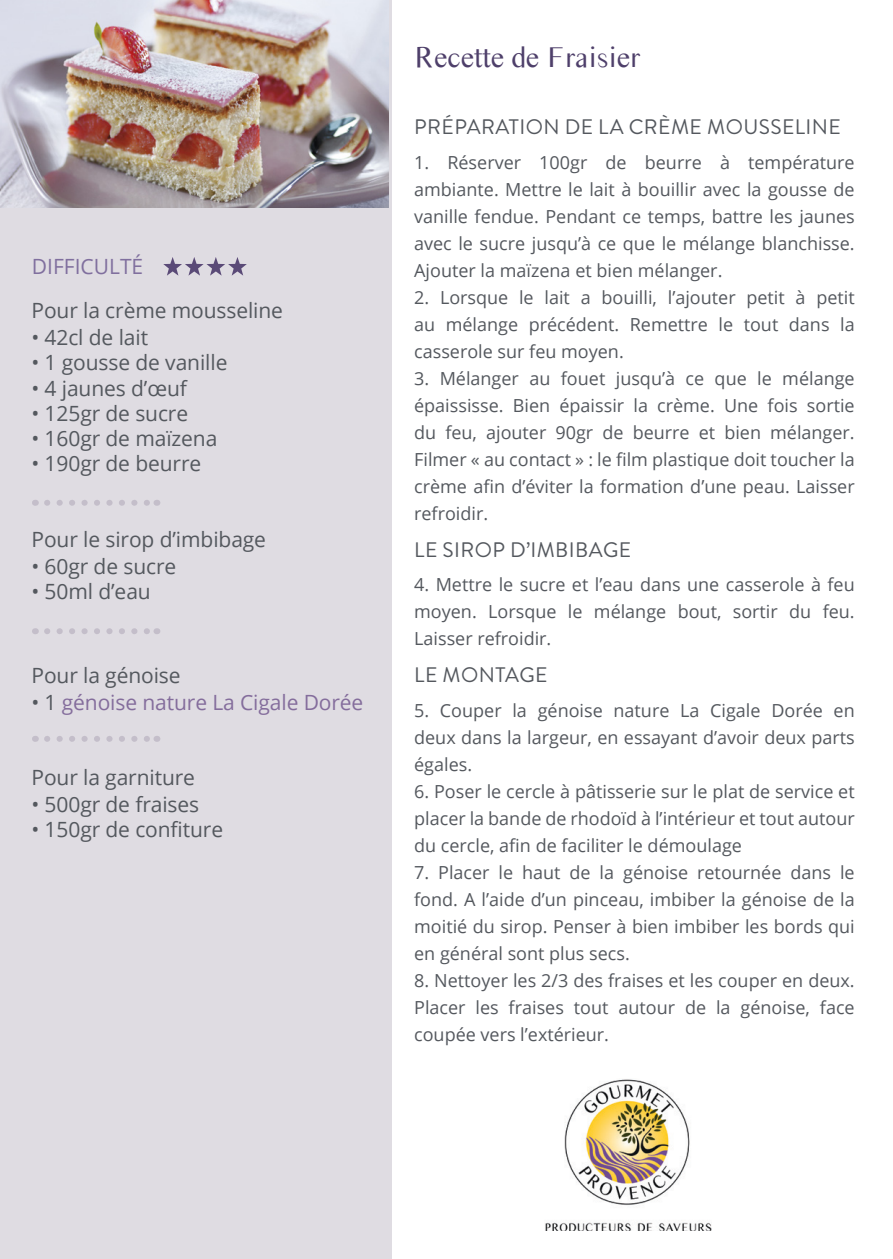
<style>
.page{position:relative;width:893px;height:1259px;background:#fff}
.page>*{position:absolute;margin:0;border:0;box-sizing:border-box;transform-origin:0 0}
.t1{font:30px "Times Sans Serif";color:#4e3f6a}
.t2{font:21px "Open Sans";letter-spacing:-.005em;color:#54585e}
.t3{font:21px "Brandon Grotesque";letter-spacing:.02em;color:#54585e}
.t4{font:21px "Open Sans";letter-spacing:-.005em;color:#846d9c}
.t5{font:21px "Open Sans";color:#806f9e}
.t6{font:18px/27px "Open Sans";color:#54585e;text-align:justify}
.s1{color:#54585e}
</style>
<div class="page">
<div style="left:0;top:0;width:391px;height:1259px;background:#dfdce2"></div>
<svg style="left:163px;top:257px;width:84px;height:19px"></svg>
<img style="left:545px;top:1079px;width:166px;height:152px">
<img style="left:0;top:0;width:389px;height:208px">
<svg style="left:47px;top:500px;width:103px;height:6px"></svg>
<svg style="left:47px;top:628px;width:103px;height:6px"></svg>
<svg style="left:47px;top:736px;width:103px;height:6px"></svg>
<p class="t5" style="left:32px;top:252px;width:113px">DIFFICULTÉ</p>
<p class="t2" style="left:31px;top:296px;width:253px">Pour la crème mousseline</p>
<p class="t2" style="left:31px;top:323px;width:118px">• 42cl de lait</p>
<p class="t2" style="left:31px;top:348px;width:198px">• 1 gousse de vanille</p>
<p class="t2" style="left:31px;top:374px;width:157px">• 4 jaunes d’œuf</p>
<p class="t2" style="left:31px;top:399px;width:158px">• 125gr de sucre</p>
<p class="t2" style="left:31px;top:424px;width:187px">• 160gr de maïzena</p>
<p class="t2" style="left:31px;top:449px;width:171px">• 190gr de beurre</p>
<p class="t2" style="left:31px;top:525px;width:236px">Pour le sirop d’imbibage</p>
<p class="t2" style="left:31px;top:552px;width:146px">• 60gr de sucre</p>
<p class="t2" style="left:31px;top:577px;width:121px">• 50ml d’eau</p>
<p class="t2" style="left:31px;top:660px;width:151px">Pour la génoise</p>
<p class="t4" style="left:31px;top:687px;width:333px"><span class="s1">• 1</span> génoise nature La Cigale Dorée</p>
<p class="t2" style="left:31px;top:763px;width:165px">Pour la garniture</p>
<p class="t2" style="left:31px;top:790px;width:169px">• 500gr de fraises</p>
<p class="t2" style="left:31px;top:815px;width:193px">• 150gr de confiture</p>
<p class="t1" style="left:414px;top:37px;width:227px">Recette de Fraisier</p>
<p class="t3" style="left:414px;top:112px;width:428px">PRÉPARATION DE LA CRÈME MOUSSELINE</p>
<p class="t6" style="left:414px;top:148px;width:442px">1. Réserver 100gr de beurre à température ambiante. Mettre le lait à bouillir avec la gousse de vanille fendue. Pendant ce temps, battre les jaunes avec le sucre jusqu’à ce que le mélange blanchisse.<br>Ajouter la maïzena et bien mélanger.</p>
<p class="t6" style="left:414px;top:283px;width:442px">2. Lorsque le lait a bouilli, l’ajouter petit à petit au mélange précédent. Remettre le tout dans la casserole sur feu moyen.</p>
<p class="t6" style="left:414px;top:364px;width:442px">3. Mélanger au fouet jusqu’à ce que le mélange épaississe. Bien épaissir la crème. Une fois sortie du feu, ajouter 90gr de beurre et bien mélanger.<br>Filmer « au contact » : le film plastique doit toucher la crème afin d’éviter la formation d’une peau. Laisser refroidir.</p>
<p class="t3" style="left:414px;top:535px;width:218px">LE SIROP D’IMBIBAGE</p>
<p class="t6" style="left:414px;top:571px;width:442px">4. Mettre le sucre et l’eau dans une casserole à feu moyen. Lorsque le mélange bout, sortir du feu.<br>Laisser refroidir.</p>
<p class="t3" style="left:414px;top:660px;width:135px">LE MONTAGE</p>
<p class="t6" style="left:414px;top:696px;width:442px">5. Couper la génoise nature La Cigale Dorée en deux dans la largeur, en essayant d’avoir deux parts égales.</p>
<p class="t6" style="left:414px;top:777px;width:442px">6. Poser le cercle à pâtisserie sur le plat de service et placer la bande de rhodoïd à l’intérieur et tout autour du cercle, afin de faciliter le démoulage</p>
<p class="t6" style="left:414px;top:858px;width:442px">7. Placer le haut de la génoise retournée dans le fond. A l’aide d’un pinceau, imbiber la génoise de la moitié du sirop. Penser à bien imbiber les bords qui en général sont plus secs.</p>
<p class="t6" style="left:414px;top:966px;width:442px">8. Nettoyer les 2/3 des fraises et les couper en deux.<br>Placer les fraises tout autour de la génoise, face coupée vers l’extérieur.</p>
</div>
